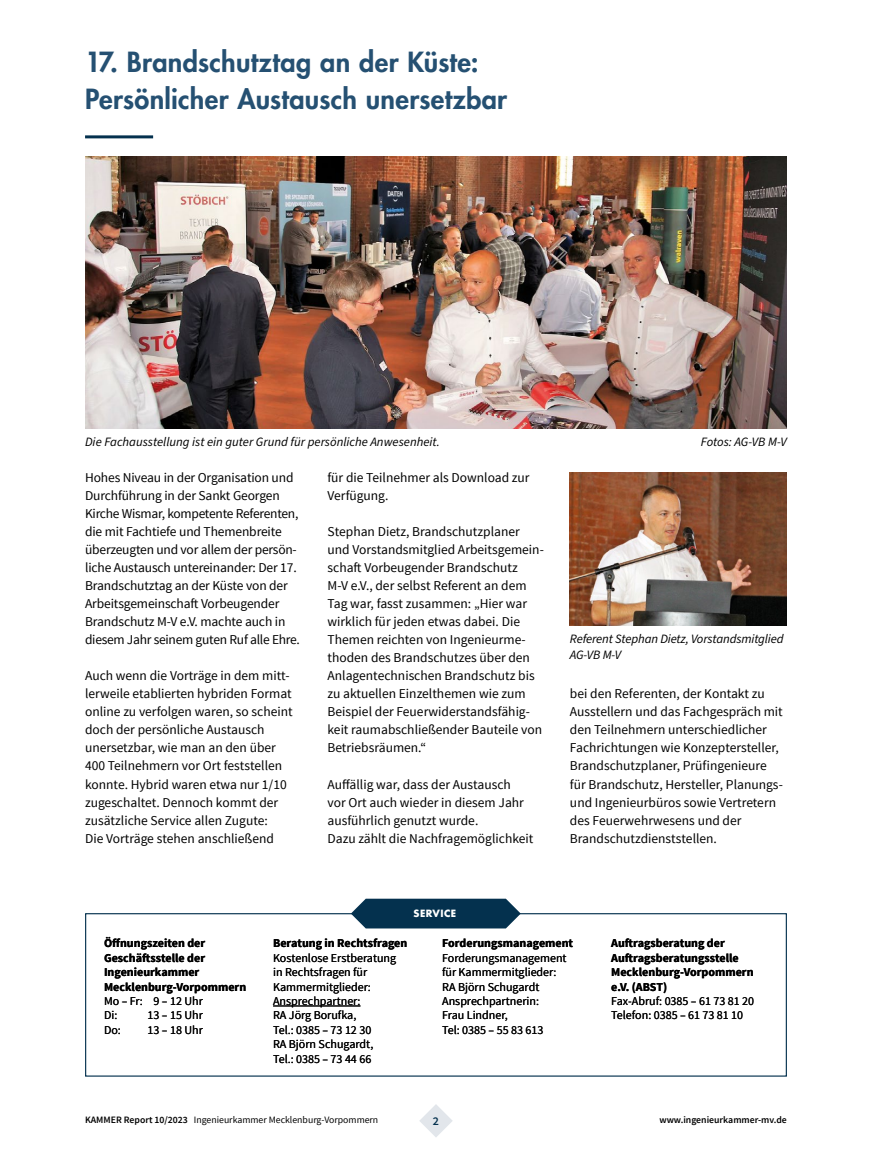
<style>
.page{position:relative;width:872px;height:1170px;background:#fff}
.page>*{position:absolute;margin:0;border:0;box-sizing:border-box;transform-origin:0 0}
.Überschrift_1{font:800 27px "Futura Std";letter-spacing:.01em;color:#255072}
.Absatz{font:13.5px/18px "Source Sans Pro";color:#000}
.Bildunterschrift{font:italic 12.75px/15.8px "Source Sans Pro";color:#000}
.Absatz-2{font:12px/14.4px "Source Sans Pro";color:#000}
.Absatz-3{font:700 12px/14.4px "Source Sans Pro";color:#000}
.t1{font:600 12px "Source Sans Pro";color:#04314e}
.t2{font:9.75px "Source Sans Pro";color:#000}
.t3{font:600 9.75px "Source Sans Pro";color:#000}
.t4{font:700 9.75px "Futura Std";letter-spacing:.04em;color:#fff}
.s1{font-weight:600}
</style>
<div class="page">
<svg style="left:419px;top:1104px;width:34px;height:33px"></svg>
<hr style="left:85px;top:135px;width:68px;height:3px;background:#04314e">
<img style="left:570px;top:472px;width:217px;height:153px">
<img style="left:85px;top:157px;width:702px;height:271px">
<hr style="left:273px;top:1005px;width:87px;height:1px;background:#000">
<div style="left:85px;top:913px;width:702px;height:163px;border:1px solid #04314e"></div>
<svg style="left:351px;top:898px;width:170px;height:30px;background:#1f4761"></svg>
<p class="Überschrift_1" style="left:85px;top:45px;width:395px">17. Brandschutztag an der Küste:</p>
<p class="Überschrift_1" style="left:85px;top:82px;width:424px">Persönlicher Austausch unersetzbar</p>
<p class="Bildunterschrift" style="left:85px;top:434px;width:356px">Die Fachausstellung ist ein guter Grund für persönliche Anwesenheit.</p>
<p class="Bildunterschrift" style="left:701px;top:434px;width:88px">Fotos: AG-VB M-V</p>
<p class="Absatz" style="left:85px;top:469px;width:216px">Hohes Niveau in der Organisation und Durchführung in der Sankt Georgen Kirche Wismar, kompetente Referenten, die mit Fachtiefe und Themenbreite überzeugten und vor allem der persön&shy;liche Austausch untereinander: Der 17.<br>Brandschutztag an der Küste von der Arbeitsgemeinschaft Vorbeugender Brandschutz M-V e.V. machte auch in diesem Jahr seinem guten Ruf alle Ehre.</p>
<p class="Absatz" style="left:85px;top:667px;width:209px">Auch wenn die Vorträge in dem mitt&shy;lerweile etablierten hybriden Format online zu verfolgen waren, so scheint doch der persönliche Austausch unersetzbar, wie man an den über 400 Teilnehmern vor Ort feststellen konnte. Hybrid waren etwa nur 1/10 zugeschaltet. Dennoch kommt der zusätzliche Service allen Zugute:<br>Die Vorträge stehen anschließend</p>
<p class="Absatz" style="left:327px;top:469px;width:203px">für die Teilnehmer als Download zur<br>Verfügung.</p>
<p class="Absatz" style="left:327px;top:523px;width:218px">Stephan Dietz, Brandschutzplaner und Vorstandsmitglied Arbeitsgemein&shy;schaft Vorbeugender Brandschutz<br>M-V e.V., der selbst Referent an dem Tag war, fasst zusammen: „Hier war wirklich für jeden etwas dabei. Die Themen reichten von Ingenieurme&shy;thoden des Brandschutzes über den Anlagentechnischen Brandschutz bis zu aktuellen Einzelthemen wie zum Beispiel der Feuerwiderstandsfähig&shy;keit raumabschließender Bauteile von Betriebsräumen.“</p>
<p class="Absatz" style="left:327px;top:775px;width:198px">Auffällig war, dass der Austausch vor Ort auch wieder in diesem Jahr ausführlich genutzt wurde.</p>
<p class="Absatz" style="left:327px;top:829px;width:207px">Dazu zählt die Nachfragemöglichkeit</p>
<p class="t4" style="left:413px;top:906px;width:44px">SERVICE</p>
<p class="Bildunterschrift" style="left:570px;top:631px;width:215px">Referent Stephan Dietz, Vorstandsmitglied<br>AG-VB M-V</p>
<p class="Absatz" style="left:570px;top:685px;width:214px">bei den Referenten, der Kontakt zu Ausstellern und das Fachgespräch mit den Teilnehmern unterschiedlicher Fachrichtungen wie Konzeptersteller, Brandschutzplaner, Prüfingenieure für Brandschutz, Hersteller, Planungs&shy;und Ingenieurbüros sowie Vertretern des Feuerwehrwesens und der Brandschutzdienststellen.</p>
<p class="Absatz-3" style="left:104px;top:936px;width:103px">Öffnungszeiten der</p>
<p class="Absatz-3" style="left:104px;top:951px;width:103px">Geschäftsstelle der</p>
<p class="Absatz-3" style="left:104px;top:965px;width:97px">Ingenieurkammer</p>
<p class="Absatz-3" style="left:104px;top:979px;width:144px">Mecklenburg-Vorpommern</p>
<p class="Absatz-2" style="left:104px;top:993px;width:100px">Mo – Fr: 9 – 12 Uhr</p>
<p class="Absatz-2" style="left:104px;top:1008px;width:15px">Di:</p>
<p class="Absatz-2" style="left:148px;top:1008px;width:57px">13 – 15 Uhr</p>
<p class="Absatz-2" style="left:104px;top:1022px;width:18px">Do:</p>
<p class="Absatz-2" style="left:148px;top:1022px;width:57px">13 – 18 Uhr</p>
<p class="Absatz-3" style="left:112px;top:936px;width:6px">f</p>
<p class="Absatz-3" style="left:273px;top:936px;width:136px">Beratung in Rechtsfragen</p>
<p class="Absatz-2" style="left:273px;top:950px;width:125px">Kostenlose Erstberatung in Rechtsfragen für<br>Kammermitglieder:</p>
<p class="Absatz-2" style="left:273px;top:993px;width:89px">Ansprechpartner:</p>
<p class="Absatz-2" style="left:273px;top:1008px;width:85px">RA Jörg Borufka,</p>
<p class="Absatz-2" style="left:273px;top:1022px;width:100px">Tel.: 0385 – 73 12 30</p>
<p class="Absatz-2" style="left:273px;top:1037px;width:102px">RA Björn Schugardt,</p>
<p class="Absatz-2" style="left:273px;top:1051px;width:100px">Tel.: 0385 – 73 44 66</p>
<p class="Absatz-3" style="left:442px;top:936px;width:132px">Forderungsmanagement</p>
<p class="Absatz-2" style="left:442px;top:950px;width:126px">Forderungsmanagement</p>
<p class="Absatz-2" style="left:442px;top:965px;width:116px">für Kammermitglieder:</p>
<p class="Absatz-2" style="left:442px;top:979px;width:99px">RA Björn Schugardt</p>
<p class="Absatz-2" style="left:442px;top:993px;width:98px">Ansprechpartnerin:<br>Frau Lindner,</p>
<p class="Absatz-2" style="left:442px;top:1022px;width:103px">Tel: 0385 – 55 83 613</p>
<p class="Absatz-3" style="left:611px;top:936px;width:115px">Auftragsberatung der</p>
<p class="Absatz-3" style="left:611px;top:951px;width:129px">Auftragsberatungsstelle</p>
<p class="Absatz-3" style="left:611px;top:965px;width:144px">Mecklenburg-Vorpommern e.V. (ABST)</p>
<p class="Absatz-2" style="left:611px;top:993px;width:144px">Fax-Abruf: 0385 – 61 73 81 20</p>
<p class="Absatz-2" style="left:611px;top:1008px;width:133px">Telefon: 0385 – 61 73 81 10</p>
<p class="t2" style="left:85px;top:1113px;width:295px"><span class="s1">KAMMER Report 10/2023</span> Ingenieurkammer Mecklenburg-Vorpommern</p>
<p class="t1" style="left:433px;top:1112px;width:8px">2</p>
<p class="t3" style="left:659px;top:1113px;width:129px">www.ingenieurkammer-mv.de</p>
</div>
